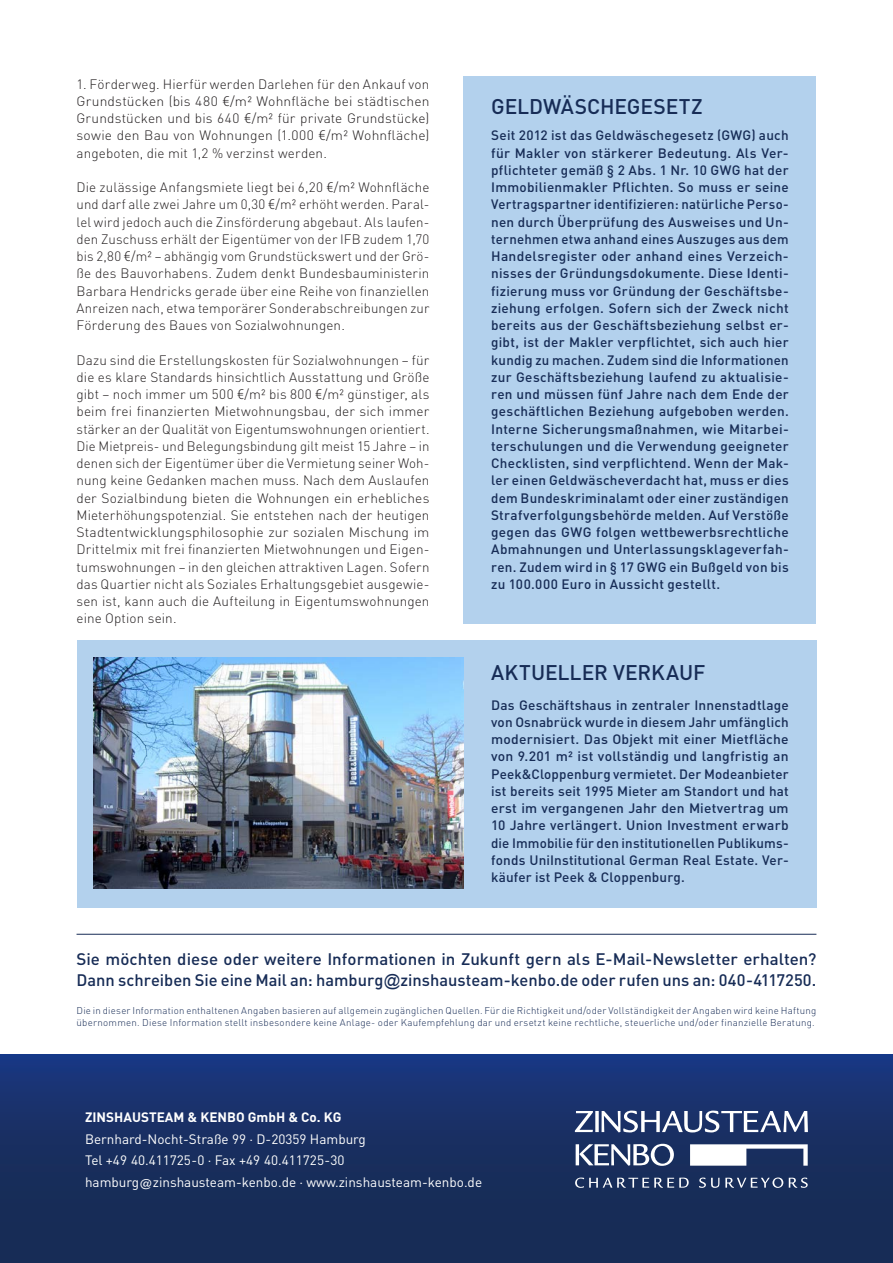
<style>
.page{position:relative;width:893px;height:1263px;background:#fff}
.page>*{position:absolute;margin:0;border:0;box-sizing:border-box;transform-origin:0 0}
.t1{font:500 21px "DIN";letter-spacing:-.005em;color:#172c56}
.t2{font:500 16.5px/21px "DIN";color:#172c56}
.t3{font:500 13.5px/17.2px "DIN";letter-spacing:.015em;color:#172c56;text-align:justify}
.t4{font:300 13.5px/17.2px "DIN";letter-spacing:.01em;color:#231f20;text-align:justify}
.t5{font:13.5px "DIN";color:#fff}
.t6{font:700 13.5px "DIN";color:#fff}
.t7{font:300 9.75px/12px "DIN";letter-spacing:.025em;color:#172c56}
.s1{font-family:"Roboto"}
.s2{font-family:"Arial";font-weight:400}
.s3{font-family:"Helvetica"}
</style>
<div class="page">
<div style="left:463px;top:76px;width:353px;height:547px;background:#b3d1ed"></div>
<div style="left:0;top:1055px;width:893px;height:208px;background:linear-gradient(to bottom,#1a3579,#172a4d)"></div>
<svg style="left:575px;top:1110px;width:233px;height:78px"></svg>
<div style="left:77px;top:640px;width:739px;height:268px;background:#b3d1ed"></div>
<hr style="left:77px;top:934px;width:739px;height:1px;background:#172c56">
<img style="left:94px;top:658px;width:369px;height:231px">
<p class="t4" style="left:77px;top:75px;width:354px">1. Förderweg. Hierfür werden Darlehen für den Ankauf von Grundstücken (bis 480 <span class="s1">€</span>/m² Wohnfläche bei städtischen Grundstücken und bis 640 <span class="s1">€</span>/m² für private Grundstücke) sowie den Bau von Wohnungen (1.000 <span class="s1">€</span>/m² Wohnfläche) angeboten, die mit 1,2 % verzinst werden.</p>
<p class="t4" style="left:77px;top:178px;width:354px">Die zulässige Anfangsmiete liegt bei 6,20 <span class="s1">€</span>/m² Wohnfläche und darf alle zwei Jahre um 0,30 <span class="s1">€</span>/m² erhöht werden. Paral&shy;lel wird jedoch auch die Zinsförderung abgebaut. Als laufen&shy;den Zuschuss erhält der Eigentümer von der IFB zudem 1,70 bis 2,80 <span class="s1">€</span>/m² – abhängig vom Grundstückswert und der Grö&shy;ße des Bauvorhabens. Zudem denkt Bundesbauministerin Barbara Hendricks gerade über eine Reihe von finanziellen Anreizen nach, etwa temporärer Sonderabschreibungen zur Förderung des Baues von Sozialwohnungen.</p>
<p class="t4" style="left:77px;top:351px;width:354px">Dazu sind die Erstellungskosten für Sozialwohnungen – für die es klare Standards hinsichtlich Ausstattung und Größe gibt – noch immer um 500 <span class="s1">€</span>/m² bis 800 <span class="s1">€</span>/m² günstiger, als beim frei finanzierten Mietwohnungsbau, der sich immer stärker an der Qualität von Eigentumswohnungen orientiert.</p>
<p class="t4" style="left:77px;top:437px;width:354px;text-align:left">Die Mietpreis- und Belegungsbindung gilt meist 15 Jahre – in denen sich der Eigentümer über die Vermietung seiner Woh&shy;nung keine Gedanken machen muss. Nach dem Auslaufen der Sozialbindung bieten die Wohnungen ein erhebliches Mieterhöhungspotenzial. Sie entstehen nach der heutigen Stadtentwicklungsphilosophie zur sozialen Mischung im Drittelmix mit frei finanzierten Mietwohnungen und Eigen&shy;tumswohnungen – in den gleichen attraktiven Lagen. Sofern das Quartier nicht als Soziales Erhaltungsgebiet ausgewie&shy;sen ist, kann auch die Aufteilung in Eigentumswohnungen eine Option sein.</p>
<p class="t1" style="left:491px;top:93px;width:213px">GELDWÄSCHEGESETZ</p>
<p class="t3" style="left:491px;top:126px;width:299px">Seit 2012 ist das Geldwäschegesetz (GWG) auch für Makler von stärkerer Bedeutung. Als Ver&shy;pflichteter gemäß § 2 Abs. 1 Nr. 10 GWG hat der Immobilienmakler Pflichten. So muss er seine Vertragspartner identifizieren: natürliche Perso&shy;nen durch Überprüfung des Ausweises und Un&shy;ternehmen etwa anhand eines Auszuges aus dem Handelsregister oder anhand eines Verzeich&shy;nisses der Gründungsdokumente. Diese Identi&shy;fizierung muss vor Gründung der Geschäftsbe&shy;ziehung erfolgen. Sofern sich der Zweck nicht bereits aus der Geschäftsbeziehung selbst er&shy;gibt, ist der Makler verpflichtet, sich auch hier kundig zu machen. Zudem sind die Informationen zur Geschäftsbeziehung laufend zu aktualisie&shy;ren und müssen fünf Jahre nach dem Ende der geschäftlichen Beziehung aufgeboben werden.<br>Interne Sicherungsmaßnahmen, wie Mitarbei&shy;terschulungen und die Verwendung geeigneter Checklisten, sind verpflichtend. Wenn der Mak&shy;ler einen Geldwäscheverdacht hat, muss er dies dem Bundeskriminalamt oder einer zuständigen Strafverfolgungsbehörde melden. Auf Verstöße gegen das GWG folgen wettbewerbsrechtliche Abmahnungen und Unterlassungsklageverfah&shy;ren. Zudem wird in § 17 GWG ein Bußgeld von bis zu 100.000 Euro in Aussicht gestellt.</p>
<p class="t1" style="left:491px;top:659px;width:216px">AKTUELLER VERKAUF</p>
<p class="t3" style="left:491px;top:696px;width:299px">Das Geschäftshaus in zentraler Innenstadtlage von Osnabrück wurde in diesem Jahr umfänglich modernisiert. Das Objekt mit einer Mietfläche von 9.201 m² ist vollständig und langfristig an Peek&amp;Cloppenburg vermietet. Der Modeanbieter ist bereits seit 1995 Mieter am Standort und hat erst im vergangenen Jahr den Mietvertrag um 10 Jahre verlängert. Union Investment erwarb die Immobilie für den institutionellen Publikums&shy;fonds UniInstitutional German Real Estate. Ver&shy;käufer ist Peek &amp; Cloppenburg.</p>
<p class="t2" style="left:77px;top:948px;width:741px">Sie möchten diese oder weitere Informationen in Zukunft gern als E-Mail-Newsletter erhalten?<br>Dann schreiben Sie eine Mail an: hamburg<span class="s2">@</span>zinshausteam-kenbo.de oder rufen uns an: 040-4117250.</p>
<p class="t7" style="left:77px;top:1004px;width:741px">Die in dieser Information enthaltenen Angaben basieren auf allgemein zugänglichen Quellen. Für die Richtigkeit und/oder Vollständigkeit der Angaben wird keine Haftung übernommen. Diese Information stellt insbesondere keine Anlage- oder Kaufempfehlung dar und ersetzt keine rechtliche, steuerliche und/oder finanzielle Beratung.</p>
<p class="t6" style="left:85px;top:1108px;width:258px">ZINSHAUSTEAM &amp; KENBO GmbH &amp; Co. KG</p>
<p class="t5" style="left:85px;top:1130px;width:282px">Bernhard-Nocht-Straße 99 · D-20359 Hamburg</p>
<p class="t5" style="left:85px;top:1152px;width:261px">Tel +49 40.411725-0 · Fax +49 40.411725-30</p>
<p class="t5" style="left:85px;top:1174px;width:399px">hamburg<span class="s3">@</span>zinshausteam-kenbo.de · www.zinshausteam-kenbo.de</p>
</div>
